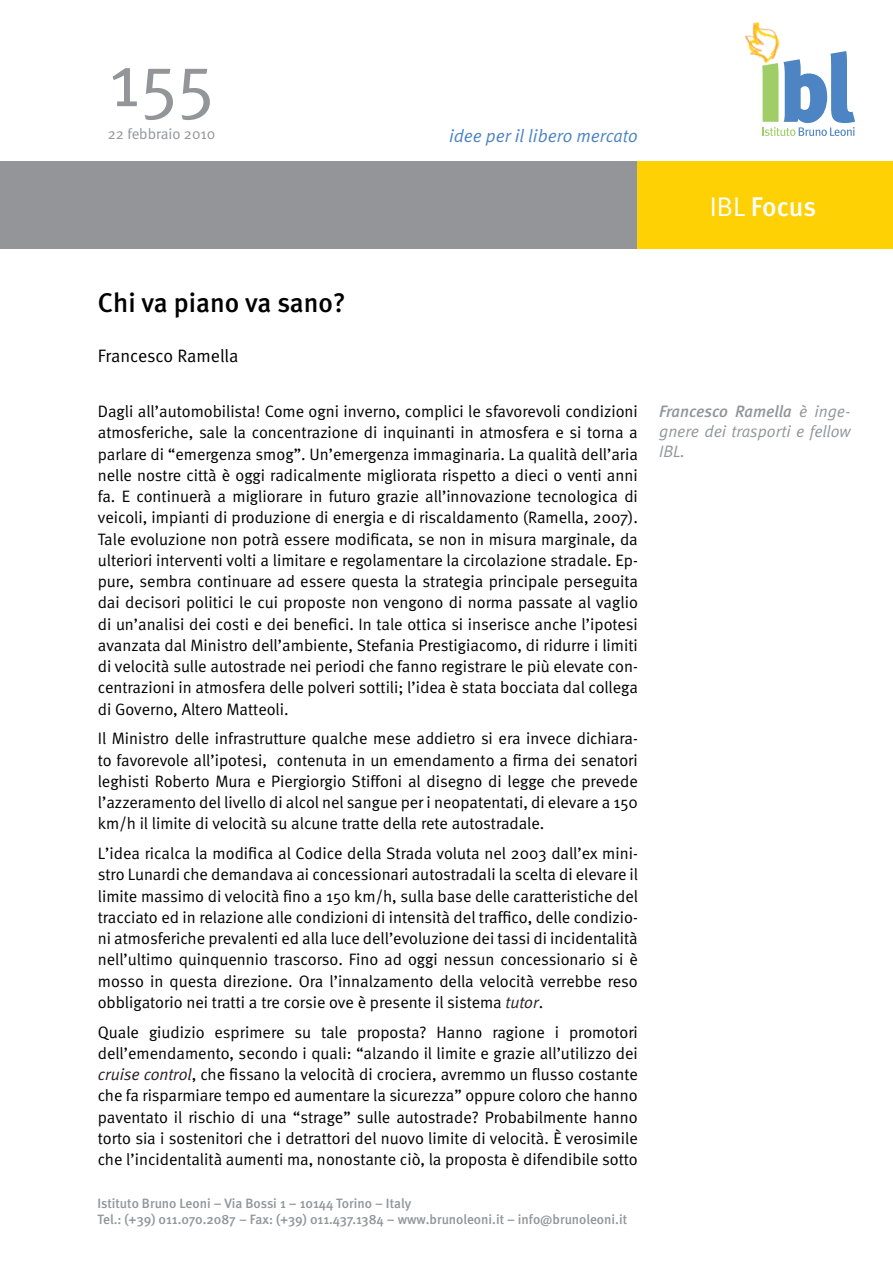
<style>
.page{position:relative;width:893px;height:1263px;background:#fff}
.page>*{position:absolute;margin:0;border:0;box-sizing:border-box;transform-origin:0 0}
.t1{font:75px "Meta Normal";color:#939598}
.t2{font:500 27px "Meta";color:#000}
.Square{font:500 27px "Meta";letter-spacing:-.005em;color:#fff}
.t3{font:italic 18px "Meta Normal";color:#4d84c4}
.Author{font:18px "Meta Normal LF";letter-spacing:-.005em;color:#000}
.Body{font:16.5px/21.3px "Meta Normal";color:#000;text-align:justify}
.Biography{font:italic 16.5px/19.8px "Meta Normal LF";color:#939598;text-align:justify}
.t4{font:15px "Meta Normal";color:#939598}
.Body-2{font:500 13.5px "Meta";color:#939598}
.s1{font-family:"Meta Normal";font-weight:400}
.s2{font-family:"Meta Normal LF";font-style:italic;color:#231f20}
.s3{font-family:"Meta Medium LF"}
</style>
<div class="page">
<div style="left:0;top:161px;width:714px;height:87px;background:#939598"></div>
<div style="left:638px;top:161px;width:255px;height:87px;background:#fed105"></div>
<svg style="left:762px;top:51px;width:93px;height:85px"></svg>
<img style="left:744px;top:21px;width:45px;height:50px">
<p class="t1" style="left:109px;top:37px;width:107px">155</p>
<p class="t4" style="left:108px;top:126px;width:109px">22 febbraio 2010</p>
<p class="t3" style="left:449px;top:125px;width:190px">idee per il libero mercato</p>
<p class="Square" style="left:710px;top:190px;width:108px"><span class="s1">IBL</span> Focus</p>
<p class="t2" style="left:98px;top:287px;width:249px">Chi va piano va sano?</p>
<p class="Author" style="left:98px;top:345px;width:142px">Francesco Ramella</p>
<p class="Body" style="left:98px;top:400px;width:542px">Dagli all’automobilista! Come ogni inverno, complici le sfavorevoli condizioni atmosferiche, sale la concentrazione di inquinanti in atmosfera e si torna a parlare di “emergenza smog”. Un’emergenza immaginaria. La qualità dell’aria nelle nostre città è oggi radicalmente migliorata rispetto a dieci o venti anni fa. E continuerà a migliorare in futuro grazie all’innovazione tecnologica di veicoli, impianti di produzione di energia e di riscaldamento (Ramella, 2007).<br>Tale evoluzione non potrà essere modificata, se non in misura marginale, da ulteriori interventi volti a limitare e regolamentare la circolazione stradale. Ep&shy;pure, sembra continuare ad essere questa la strategia principale perseguita dai decisori politici le cui proposte non vengono di norma passate al vaglio di un’analisi dei costi e dei benefici. In tale ottica si inserisce anche l’ipotesi avanzata dal Ministro dell’ambiente, Stefania Prestigiacomo, di ridurre i limiti di velocità sulle autostrade nei periodi che fanno registrare le più elevate con&shy;centrazioni in atmosfera delle polveri sottili; l’idea è stata bocciata dal collega di Governo, Altero Matteoli.</p>
<p class="Body" style="left:98px;top:728px;width:542px">Il Ministro delle infrastrutture qualche mese addietro si era invece dichiara&shy;to favorevole all’ipotesi, contenuta in un emendamento a firma dei senatori leghisti Roberto Mura e Piergiorgio Stiffoni al disegno di legge che prevede l’azzeramento del livello di alcol nel sangue per i neopatentati, di elevare a 150 km/h il limite di velocità su alcune tratte della rete autostradale.</p>
<p class="Body" style="left:98px;top:842px;width:542px">L’idea ricalca la modifica al Codice della Strada voluta nel 2003 dall’ex mini&shy;stro Lunardi che demandava ai concessionari autostradali la scelta di elevare il limite massimo di velocità fino a 150 km/h, sulla base delle caratteristiche del tracciato ed in relazione alle condizioni di intensità del traffico, delle condizio&shy;ni atmosferiche prevalenti ed alla luce dell’evoluzione dei tassi di incidentalità nell’ultimo quinquennio trascorso. Fino ad oggi nessun concessionario si è mosso in questa direzione. Ora l’innalzamento della velocità verrebbe reso obbligatorio nei tratti a tre corsie ove è presente il sistema <span class="s2">tutor</span>.</p>
<p class="Body" style="left:98px;top:1021px;width:542px">Quale giudizio esprimere su tale proposta? Hanno ragione i promotori dell’emendamento, secondo i quali: “alzando il limite e grazie all’utilizzo dei <span class="s2">cruise control</span>, che fissano la velocità di crociera, avremmo un flusso costante che fa risparmiare tempo ed aumentare la sicurezza” oppure coloro che hanno paventato il rischio di una “strage” sulle autostrade? Probabilmente hanno torto sia i sostenitori che i detrattori del nuovo limite di velocità. È verosimile che l’incidentalità aumenti ma, nonostante ciò, la proposta è difendibile sotto</p>
<p class="Body-2" style="left:97px;top:1195px;width:315px">Istituto Bruno Leoni – Via Bossi 1 – 10144 Torino – Italy</p>
<p class="Body-2" style="left:97px;top:1212px;width:531px">Tel.: (+39) 011.070.2087 – Fax: (+39) 011.437.1384 – www.brunoleoni.it – info@brunoleoni.it</p>
<p class="Biography" style="left:659px;top:401px;width:193px"><span class="s3">Francesco Ramella</span> è inge&shy;gnere dei trasporti e fellow IBL.</p>
</div>
